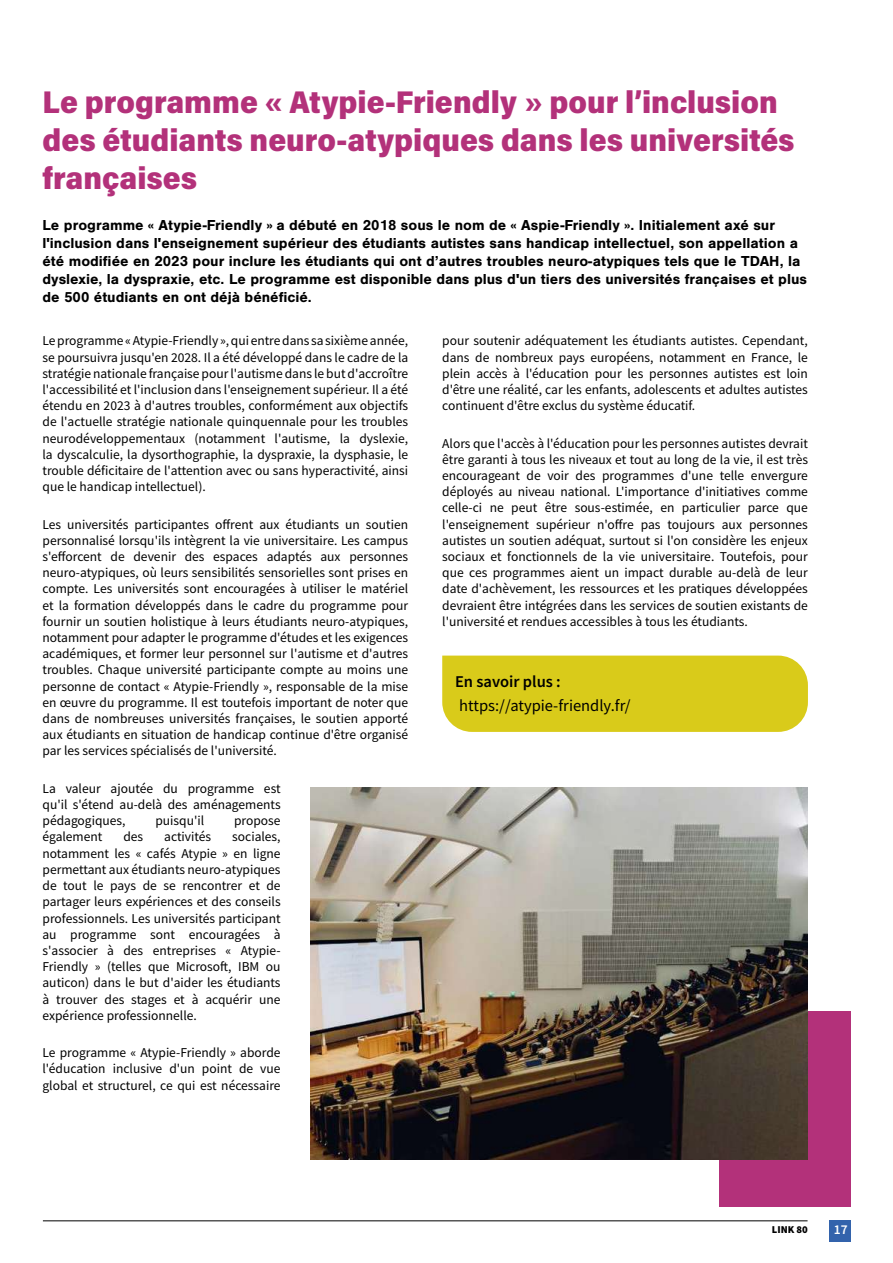
<style>
.page{position:relative;width:893px;height:1263px;background:#fff}
.page>*{position:absolute;margin:0;border:0;box-sizing:border-box;transform-origin:0 0}
.t1{font:31.5px/37.8px "Acumin Variable Concept";color:#b3317a}
.t2{font:16.5px "Source Sans Pro";color:#000}
.t3{font:600 16.5px "Source Sans Pro";color:#000}
.t4{font:700 15px/18px "Nimbus San";color:#000}
.t5{font:13.5px/16.2px "Source Sans Pro";color:#000;text-align:justify}
.t6{font:600 13.5px "Source Sans Pro";color:#fff}
.t7{font:900 10.5px "Source Sans Pro";color:#000}
</style>
<div class="page">
<div style="left:719px;top:1011px;width:131px;height:195px;background:#b3317a"></div>
<div style="left:442px;top:656px;width:366px;height:76px;background:#d9cb1a"></div>
<div style="left:829px;top:1220px;width:21px;height:22px;background:#3363ac"></div>
<hr style="left:43px;top:1220px;width:764px;height:1px;background:#000">
<img style="left:310px;top:787px;width:497px;height:373px">
<h1 class="t1" style="left:43px;top:82px;width:754px">Le programme « Atypie-Friendly » pour l’inclusion des étudiants neuro-atypiques dans les universités françaises</h1>
<p class="t4" style="left:43px;top:216px;width:766px">Le programme « Atypie-Friendly » a débuté en 2018 sous le nom de « Aspie-Friendly ». Initialement axé sur l'inclusion dans l'enseignement supérieur des étudiants autistes sans handicap intellectuel, son appellation a été modifiée en 2023 pour inclure les étudiants qui ont d’autres troubles neuro-atypiques tels que le TDAH, la dyslexie, la dyspraxie, etc. Le programme est disponible dans plus d'un tiers des universités françaises et plus de 500 étudiants en ont déjà bénéficié.</p>
<p class="t5" style="left:43px;top:333px;width:367px">Le programme « Atypie-Friendly », qui entre dans sa sixième année, se poursuivra jusqu'en 2028. Il a été développé dans le cadre de la stratégie nationale française pour l'autisme dans le but d'accroître l'accessibilité et l'inclusion dans l'enseignement supérieur. Il a été étendu en 2023 à d'autres troubles, conformément aux objectifs de l'actuelle stratégie nationale quinquennale pour les troubles neurodéveloppementaux (notamment l'autisme, la dyslexie, la dyscalculie, la dysorthographie, la dyspraxie, la dysphasie, le trouble déficitaire de l'attention avec ou sans hyperactivité, ainsi que le handicap intellectuel).</p>
<p class="t5" style="left:43px;top:516px;width:367px">Les universités participantes offrent aux étudiants un soutien personnalisé lorsqu'ils intègrent la vie universitaire. Les campus s'efforcent de devenir des espaces adaptés aux personnes neuro-atypiques, où leurs sensibilités sensorielles sont prises en compte. Les universités sont encouragées à utiliser le matériel et la formation développés dans le cadre du programme pour fournir un soutien holistique à leurs étudiants neuro-atypiques, notamment pour adapter le programme d'études et les exigences académiques, et former leur personnel sur l'autisme et d'autres troubles. Chaque université participante compte au moins une personne de contact « Atypie-Friendly », responsable de la mise en œuvre du programme. Il est toutefois important de noter que dans de nombreuses universités françaises, le soutien apporté aux étudiants en situation de handicap continue d'être organisé par les services spécialisés de l'université.</p>
<p class="t5" style="left:43px;top:780px;width:240px">La valeur ajoutée du programme est qu'il s'étend au-delà des aménagements pédagogiques,</p>
<p class="t5" style="left:442px;top:333px;width:367px">pour soutenir adéquatement les étudiants autistes. Cependant, dans de nombreux pays européens, notamment en France, le plein accès à l'éducation pour les personnes autistes est loin d'être une réalité, car les enfants, adolescents et adultes autistes continuent d'être exclus du système éducatif.</p>
<p class="t5" style="left:442px;top:435px;width:367px">Alors que l'accès à l'éducation pour les personnes autistes devrait être garanti à tous les niveaux et tout au long de la vie, il est très encourageant de voir des programmes d'une telle envergure déployés au niveau national. L'importance d'initiatives comme celle-ci ne peut être sous-estimée, en particulier parce que l'enseignement supérieur n'offre pas toujours aux personnes autistes un soutien adéquat, surtout si l'on considère les enjeux sociaux et fonctionnels de la vie universitaire. Toutefois, pour que ces programmes aient un impact durable au-delà de leur date d'achèvement, les ressources et les pratiques développées devraient être intégrées dans les services de soutien existants de l'université et rendues accessibles à tous les étudiants.</p>
<p class="t3" style="left:455px;top:671px;width:107px">En savoir plus :</p>
<p class="t2" style="left:459px;top:695px;width:173px">https://atypie-friendly.fr/</p>
<p class="t5" style="left:155px;top:813px;width:50px">puisqu'il</p>
<p class="t5" style="left:234px;top:813px;width:48px">propose</p>
<p class="t5" style="left:43px;top:829px;width:61px">également</p>
<p class="t5" style="left:123px;top:829px;width:21px">des</p>
<p class="t5" style="left:164px;top:829px;width:49px">activités</p>
<p class="t5" style="left:43px;top:829px;width:240px;text-indent:190px">sociales, notamment les « cafés Atypie » en ligne permettant aux étudiants neuro-atypiques de tout le pays de se rencontrer et de partager leurs expériences et des conseils professionnels. Les universités participant au programme sont encouragées à s'associer à des entreprises « Atypie-Friendly » (telles que Microsoft, IBM ou auticon) dans le but d'aider les étudiants à trouver des stages et à acquérir une expérience professionnelle.</p>
<p class="t5" style="left:43px;top:1044px;width:240px">Le programme « Atypie-Friendly » aborde l'éducation inclusive d'un point de vue global et structurel, ce qui est nécessaire</p>
<p class="t7" style="left:772px;top:1222px;width:37px">LINK 80</p>
<p class="t6" style="left:834px;top:1221px;width:15px">17</p>
</div>
